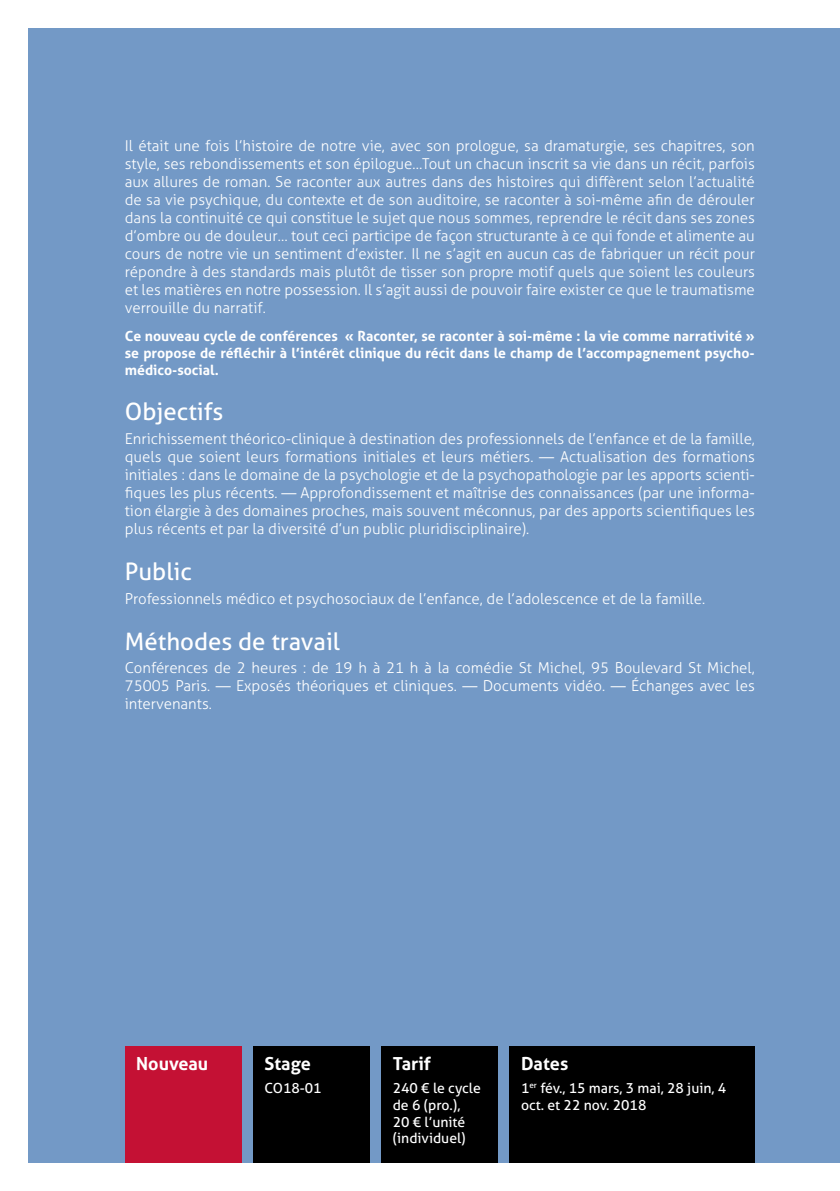
<style>
.page{position:relative;width:840px;height:1191px;background:#fff}
.page>*{position:absolute;margin:0;border:0;box-sizing:border-box;transform-origin:0 0}
.t1{font:24px "Aller";color:#fff}
.t2{font:700 18px "Aller";color:#fff}
.t3{font:300 15px/18px "Aller";color:#fff;text-align:justify}
.t4{font:700 14px/16.8px "Aller";color:#fff;text-align:justify}
.t5{font:14px/16.8px "Aller";color:#fff}
</style>
<div class="page">
<div style="left:28px;top:28px;width:811px;height:1134px;background:#7399c6"></div>
<div style="left:125px;top:1045px;width:117px;height:117px;background:#c41134"></div>
<div style="left:253px;top:1045px;width:117px;height:117px;background:#000"></div>
<div style="left:381px;top:1045px;width:117px;height:117px;background:#000"></div>
<div style="left:509px;top:1045px;width:245px;height:117px;background:#000"></div>
<p class="t3" style="left:125px;top:136px;width:631px">Il était une fois l’histoire de notre vie, avec son prologue, sa dramaturgie, ses chapitres, son style, ses rebondissements et son épilogue…Tout un chacun inscrit sa vie dans un récit, parfois aux allures de roman. Se raconter aux autres dans des histoires qui diffèrent selon l’actualité de sa vie psychique, du contexte et de son auditoire, se raconter à soi-même afin de dérouler dans la continuité ce qui constitue le sujet que nous sommes, reprendre le récit dans ses zones d’ombre ou de douleur… tout ceci participe de façon structurante à ce qui fonde et alimente au cours de notre vie un sentiment d’exister. Il ne s’agit en aucun cas de fabriquer un récit pour répondre à des standards mais plutôt de tisser son propre motif quels que soient les couleurs et les matières en notre possession. Il s’agit aussi de pouvoir faire exister ce que le traumatisme verrouille du narratif.</p>
<p class="t4" style="left:125px;top:327px;width:631px">Ce nouveau cycle de conférences « Raconter, se raconter à soi-même : la vie comme narrativité » se propose de réfléchir à l’intérêt clinique du récit dans le champ de l’accompagnement psycho&shy;médico-social.</p>
<h1 class="t1" style="left:125px;top:397px;width:100px">Objectifs</h1>
<p class="t3" style="left:125px;top:430px;width:631px">Enrichissement théorico-clinique à destination des professionnels de l’enfance et de la famille, quels que soient leurs formations initiales et leurs métiers. — Actualisation des formations initiales : dans le domaine de la psychologie et de la psychopathologie par les apports scienti&shy;fiques les plus récents. — Approfondissement et maîtrise des connaissances (par une informa&shy;tion élargie à des domaines proches, mais souvent méconnus, par des apports scientifiques les plus récents et par la diversité d’un public pluridisciplinaire).</p>
<h1 class="t1" style="left:125px;top:557px;width:69px">Public</h1>
<p class="t3" style="left:125px;top:589px;width:581px">Professionnels médico et psychosociaux de l’enfance, de l’adolescence et de la famille.</p>
<h1 class="t1" style="left:125px;top:626px;width:217px">Méthodes de travail</h1>
<p class="t3" style="left:125px;top:659px;width:631px">Conférences de 2 heures : de 19 h à 21 h à la comédie St Michel, 95 Boulevard St Michel, 75005 Paris. — Exposés théoriques et cliniques. — Documents vidéo. — Échanges avec les intervenants.</p>
<p class="t2" style="left:136px;top:1053px;width:73px">Nouveau</p>
<p class="t2" style="left:264px;top:1053px;width:48px">Stage</p>
<p class="t5" style="left:264px;top:1079px;width:59px">CO18-01</p>
<p class="t2" style="left:392px;top:1053px;width:40px">Tarif</p>
<p class="t5" style="left:392px;top:1079px;width:90px">240 € le cycle de 6 (pro.),<br>20 € l’unité (individuel)</p>
<p class="t2" style="left:520px;top:1053px;width:49px">Dates</p>
<p class="t5" style="left:520px;top:1079px;width:207px">1<sup>er</sup> fév., 15 mars, 3 mai, 28 juin, 4 oct. et 22 nov. 2018</p>
</div>
